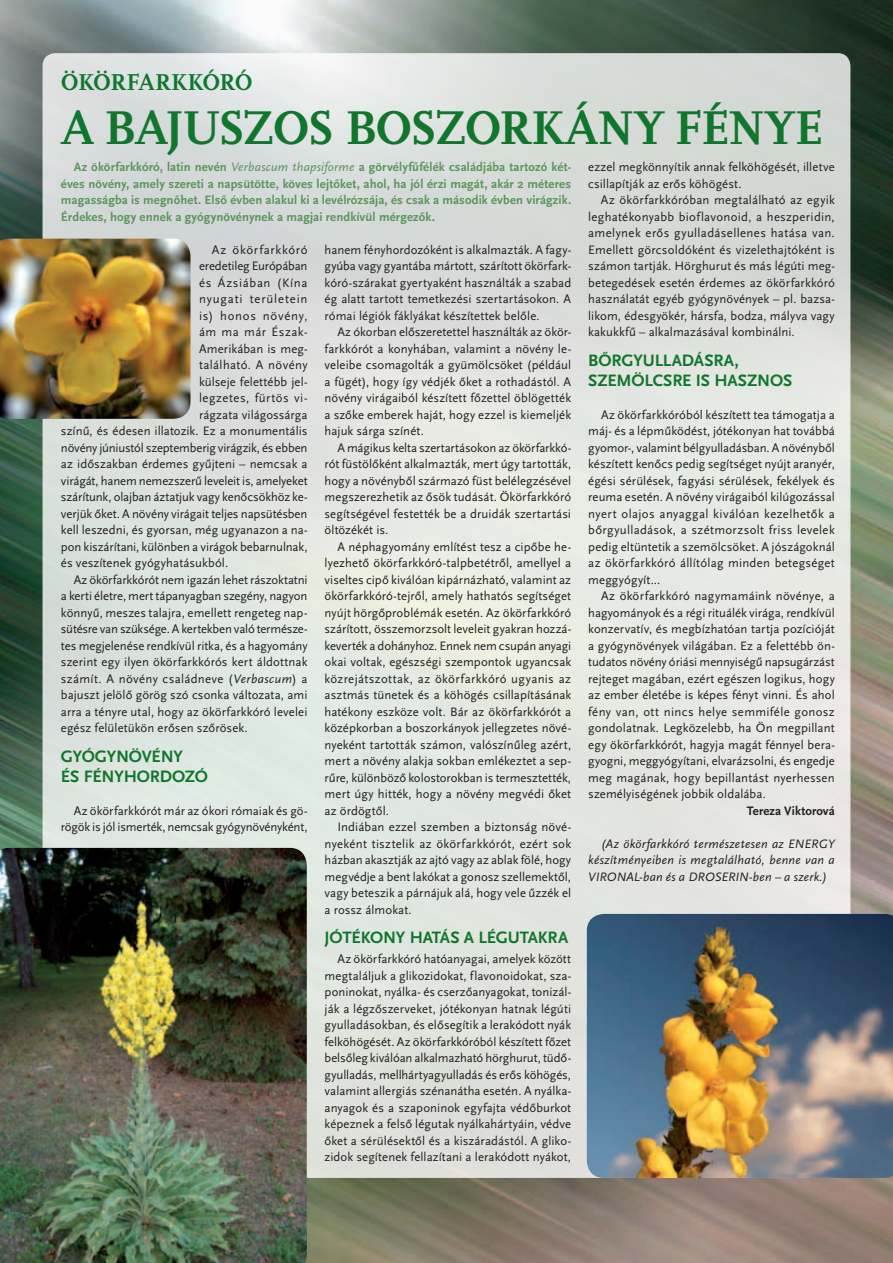
<style>
.page{position:relative;width:893px;height:1263px;background:#fff}
.page>*{position:absolute;margin:0;border:0;box-sizing:border-box;transform-origin:0 0}
.t1{font:700 49.5px "Scala CE";letter-spacing:-.04em;color:#11762d}
.t2{font:700 24px "Scala CE";letter-spacing:-.025em;color:#11762d}
.t3{font:700 17.25px/20.7px "Scala Sans CE";letter-spacing:-.01em;color:#11762d}
.t4{font:12.75px/16.5px "Scala Sans CE";letter-spacing:.005em;color:#231f20;text-align:justify}
.t5{font:700 12.75px/16.5px "Scala Sans CE";letter-spacing:.01em;color:#5c955a;text-align:justify}
.t6{font:italic 12.75px/16.5px "Scala Sans CE";letter-spacing:.015em;color:#231f20;text-align:justify}
.t7{font:12.75px "Scala Sans CE";letter-spacing:-.015em;color:#231f20}
.t8{font:12.75px "Scala Sans CE";letter-spacing:.025em;color:#231f20}
.t9{font:12.75px "Scala Sans CE";letter-spacing:-.02em;color:#231f20}
.t10{font:12.75px "Scala Sans CE";letter-spacing:.055em;color:#231f20}
.t11{font:12.75px "Scala Sans CE";letter-spacing:.04em;color:#231f20}
.t12{font:12.75px "Scala Sans CE";letter-spacing:.065em;color:#231f20}
.t13{font:12.75px "Scala Sans CE";letter-spacing:.05em;color:#231f20}
.t14{font:700 12.75px "Scala Sans CE";letter-spacing:.005em;color:#231f20}
.t15{font:12.75px "Scala Sans CE";letter-spacing:.035em;color:#231f20}
.s1{font-weight:400;font-style:italic}
.s2{font-style:italic}
</style>
<div class="page">
<img style="left:0;top:0;width:893px;height:1263px">
<div style="left:43px;top:53px;width:807px;height:1125px;background:linear-gradient(to bottom,#dbdfdd,#e3e7df);border-radius:13px"></div>
<img style="left:0;top:239px;width:190px;height:180px">
<img style="left:587px;top:914px;width:306px;height:264px">
<img style="left:0;top:848px;width:307px;height:415px">
<h2 class="t2" style="left:61px;top:68px;width:193px">ÖKÖRFARKKÓRÓ</h2>
<h1 class="t1" style="left:61px;top:99px;width:759px">A BAJUSZOS BOSZORKÁNY FÉNYE</h1>
<p class="t5" style="left:61px;top:159px;width:512px;text-indent:13px">Az ökörfarkkóró, latin nevén <span class="s1">Verbascum thapsiforme</span> a görvélyfűfélék családjába tartozó két&shy;éves növény, amely szereti a napsütötte, köves lejtőket, ahol, ha jól érzi magát, akár 2 méteres magasságba is megnőhet. Első évben alakul ki a levélrózsája, és csak a második évben virágzik.<br>Érdekes, hogy ennek a gyógynövénynek a magjai rendkívül mérgezők.</p>
<p class="t10" style="left:212px;top:243px;width:97px">Az ökörfarkkóró</p>
<p class="t7" style="left:199px;top:259px;width:110px">eredetileg Európában</p>
<p class="t13" style="left:199px;top:276px;width:110px">és Ázsiában (Kína</p>
<p class="t12" style="left:199px;top:292px;width:110px">nyugati területein</p>
<p class="t10" style="left:199px;top:309px;width:110px">is) honos növény,</p>
<p class="t15" style="left:199px;top:325px;width:110px">ám ma már Észak-</p>
<p class="t4" style="left:199px;top:341px;width:110px">Amerikában is meg-</p>
<p class="t8" style="left:199px;top:358px;width:110px">található. A növény</p>
<p class="t4" style="left:199px;top:374px;width:110px">külseje felettébb jel-</p>
<p class="t11" style="left:199px;top:391px;width:110px">legzetes, fürtös vi-</p>
<p class="t4" style="left:199px;top:407px;width:110px">rágzata világossárga</p>
<p class="t4" style="left:61px;top:423px;width:248px">színű, és édesen illatozik. Ez a monumentális</p>
<p class="t7" style="left:61px;top:441px;width:248px">növény júniustól szeptemberig virágzik, és ebben</p>
<p class="t4" style="left:61px;top:456px;width:248px">az időszakban érdemes gyűjteni – nemcsak a</p>
<p class="t4" style="left:61px;top:473px;width:248px">virágát, hanem nemezszerű leveleit is, amelyeket</p>
<p class="t4" style="left:61px;top:489px;width:248px">szárítunk, olajban áztatjuk vagy kenőcsökhöz ke-</p>
<p class="t4" style="left:61px;top:506px;width:248px">verjük őket. A növény virágait teljes napsütésben</p>
<p class="t4" style="left:61px;top:522px;width:248px">kell leszedni, és gyorsan, még ugyanazon a na-</p>
<p class="t4" style="left:61px;top:539px;width:248px">pon kiszárítani, különben a virágok bebarnulnak,</p>
<p class="t4" style="left:61px;top:555px;width:169px">és veszítenek gyógyhatásukból.</p>
<p class="t4" style="left:74px;top:572px;width:235px">Az ökörfarkkórót nem igazán lehet rászoktatni</p>
<p class="t4" style="left:61px;top:588px;width:248px">a kerti életre, mert tápanyagban szegény, nagyon</p>
<p class="t4" style="left:61px;top:605px;width:248px">könnyű, meszes talajra, emellett rengeteg nap-</p>
<p class="t9" style="left:61px;top:622px;width:248px">sütésre van szüksége. A kertekben való természe-</p>
<p class="t4" style="left:61px;top:638px;width:248px">tes megjelenése rendkívül ritka, és a hagyomány</p>
<p class="t4" style="left:61px;top:654px;width:248px">szerint egy ilyen ökörfarkkórós kert áldottnak</p>
<p class="t8" style="left:61px;top:672px;width:248px">számít. A növény családneve (<span class="s2">Verbascum</span>) a</p>
<p class="t4" style="left:61px;top:687px;width:248px">bajuszt jelölő görög szó csonka változata, ami</p>
<p class="t4" style="left:61px;top:704px;width:248px">arra a tényre utal, hogy az ökörfarkkóró levelei</p>
<p class="t4" style="left:61px;top:720px;width:188px">egész felületükön erősen szőrösek.</p>
<h3 class="t3" style="left:61px;top:746px;width:35px">Gyógynövény és fényhordozó</h3>
<p class="t4" style="left:61px;top:803px;width:248px;text-align:right">Az ökörfarkkórót már az ókori rómaiak és gö&shy;rögök is jól ismerték, nemcsak gyógynövényként,</p>
<p class="t4" style="left:325px;top:242px;width:248px">hanem fényhordozóként is alkalmazták. A fag - gyúba vagy gyantába mártott, szárított ökörfark&shy;kóró-szárakat gyertyaként használták a szabad ég alatt tartott temetkezési szertartásokon. A római légiók fáklyákat készítettek belőle.</p>
<p class="t4" style="left:325px;top:324px;width:248px;text-indent:13px">Az ókorban előszeretettel használták az ökör&shy;farkkórót a konyhában, valamint a növény le&shy;veleibe csomagolták a gyümölcsöket (például a fügét), hogy így védjék őket a rothadástól. A növény virágaiból készített főzettel öblögették a szőke emberek haját, hogy ezzel is kiemeljék hajuk sárga színét.</p>
<p class="t4" style="left:325px;top:440px;width:248px;text-indent:13px">A mágikus kelta szertartásokon az ökörfarkkó&shy;rót füstölőként alkalmazták, mert úgy tartották, hogy a növényből származó füst belélegzésével megszerezhetik az ősök tudását. Ökörfarkkóró segítségével festették be a druidák szertartási öltözékét is.</p>
<p class="t4" style="left:325px;top:539px;width:248px;text-indent:13px">A néphagyomány említést tesz a cipőbe he&shy;lyezhető ökörfarkkóró-talpbetétről, amellyel a viseltes cipő kiválóan kipárnázható, valamint az ökörfarkkóró-tejről, amely hathatós segítséget nyújt hörgőproblémák esetén. Az ökörfarkkóró szárított, összemorzsolt leveleit gyakran hozzá&shy;keverték a dohányhoz. Ennek nem csupán anyagi okai voltak, egészségi szempontok ugyancsak közrejátszottak, az ökörfarkkóró ugyanis az asztmás tünetek és a köhögés csillapításának hatékony eszköze volt. Bár az ökörfarkkórót a középkorban a boszorkányok jellegzetes növé&shy;nyeként tartották számon, valószínűleg azért, mert a növény alakja sokban emlékeztet a sep&shy;rűre, különböző kolostorokban is termesztették, mert úgy hitték, hogy a növény megvédi őket az ördögtől.</p>
<p class="t4" style="left:325px;top:819px;width:248px;text-indent:13px">Indiában ezzel szemben a biztonság növé&shy;nyeként tisztelik az ökörfarkkórót, ezért sok házban akasztják az ajtó vagy az ablak fölé, hogy megvédje a bent lakókat a gonosz szellemektől, vagy beteszik a párnájuk alá, hogy vele űzzék el a rossz álmokat.</p>
<h3 class="t3" style="left:325px;top:927px;width:17px">Jótékony</h3>
<h3 class="t3" style="left:410px;top:927px;width:11px">hatás</h3>
<h3 class="t3" style="left:464px;top:927px;width:26px">a légutakra</h3>
<p class="t4" style="left:325px;top:951px;width:248px;text-indent:13px">Az ökörfarkkóró hatóanyagai, amelyek között megtaláljuk a glikozidokat, flavonoidokat, sza&shy;poninokat, nyálka- és cserzőanyagokat, tonizál&shy;ják a légzőszerveket, jótékonyan hatnak légúti gyulladásokban, és elősegítik a lerakódott nyák felköhögését. Az ökörfarkkóróból készített főzet belsőleg kiválóan alkalmazható hörghurut, tüdő&shy;gyulladás, mellhártyagyulladás és erős köhögés, valamint allergiás szénanátha esetén. A nyálka&shy;anyagok és a szaponinok egyfajta védőburkot képeznek a felső légutak nyálkahártyáin, védve őket a sérülésektől és a kiszáradástól. A gliko&shy;zidok segítenek fellazítani a lerakódott nyákot,</p>
<p class="t4" style="left:588px;top:159px;width:248px">ezzel megkönnyítik annak felköhögését, illetve csillapítják az erős köhögést.</p>
<p class="t4" style="left:588px;top:192px;width:248px;text-indent:13px">Az ökörfarkkóróban megtalálható az egyik leghatékonyabb bioflavonoid, a heszperidin, amelynek erős gyulladásellenes hatása van.<br>Emellett görcsoldóként és vizelethajtóként is számon tartják. Hörghurut és más légúti meg&shy;betegedések esetén érdemes az ökörfarkkóró használatát egyéb gyógynövények – pl. bazsa&shy;likom, édesgyökér, hársfa, bodza, mályva vagy kakukkfű – alkalmazásával kombinálni.</p>
<h3 class="t3" style="left:588px;top:350px;width:35px">Bőrgyulladásra</h3>
<h3 class="t3" style="left:735px;top:350px;width:6px">,</h3>
<h3 class="t3" style="left:588px;top:370px;width:12px">szemölcsre</h3>
<h3 class="t3" style="left:696px;top:370px;width:31px">is hasznos</h3>
<p class="t4" style="left:588px;top:407px;width:248px;text-indent:13px">Az ökörfarkkóróból készített tea támogatja a máj- és a lépműködést, jótékonyan hat továbbá gyomor-, valamint bélgyulladásban. A növényből készített kenőcs pedig segítséget nyújt aranyér, égési sérülések, fagyási sérülések, fekélyek és reuma esetén. A növény virágaiból kilúgozással nyert olajos anyaggal kiválóan kezelhetők a bőrgyulladások, a szétmorzsolt friss levelek pedig eltüntetik a szemölcsöket. A jószágoknál az ökörfarkkóró állítólag minden betegséget meggyógyít...</p>
<p class="t4" style="left:588px;top:588px;width:248px;text-indent:13px">Az ökörfarkkóró nagymamáink növénye, a hagyományok és a régi rituálék virága, rendkívül konzervatív, és megbízhatóan tartja pozícióját a gyógynövények világában. Ez a felettébb ön&shy;tudatos növény óriási mennyiségű napsugárzást rejteget magában, ezért egészen logikus, hogy az ember életébe is képes fényt vinni. És ahol fény van, ott nincs helye semmiféle gonosz gondolatnak. Legközelebb, ha Ön megpillant egy ökörfarkkórót, hagyja magát fénnyel bera&shy;gyogni, meggyógyítani, elvarázsolni, és engedje meg magának, hogy bepillantást nyerhessen személyiségének jobbik oldalába.</p>
<p class="t14" style="left:747px;top:803px;width:90px">Tereza Viktorová</p>
<p class="t6" style="left:588px;top:836px;width:248px;text-indent:13px">(Az ökörfarkkóró természetesen az ENERGY készítményeiben is megtalálható, benne van a VIRONAL-ban és a DROSERIN-ben – a szerk.)</p>
</div>
